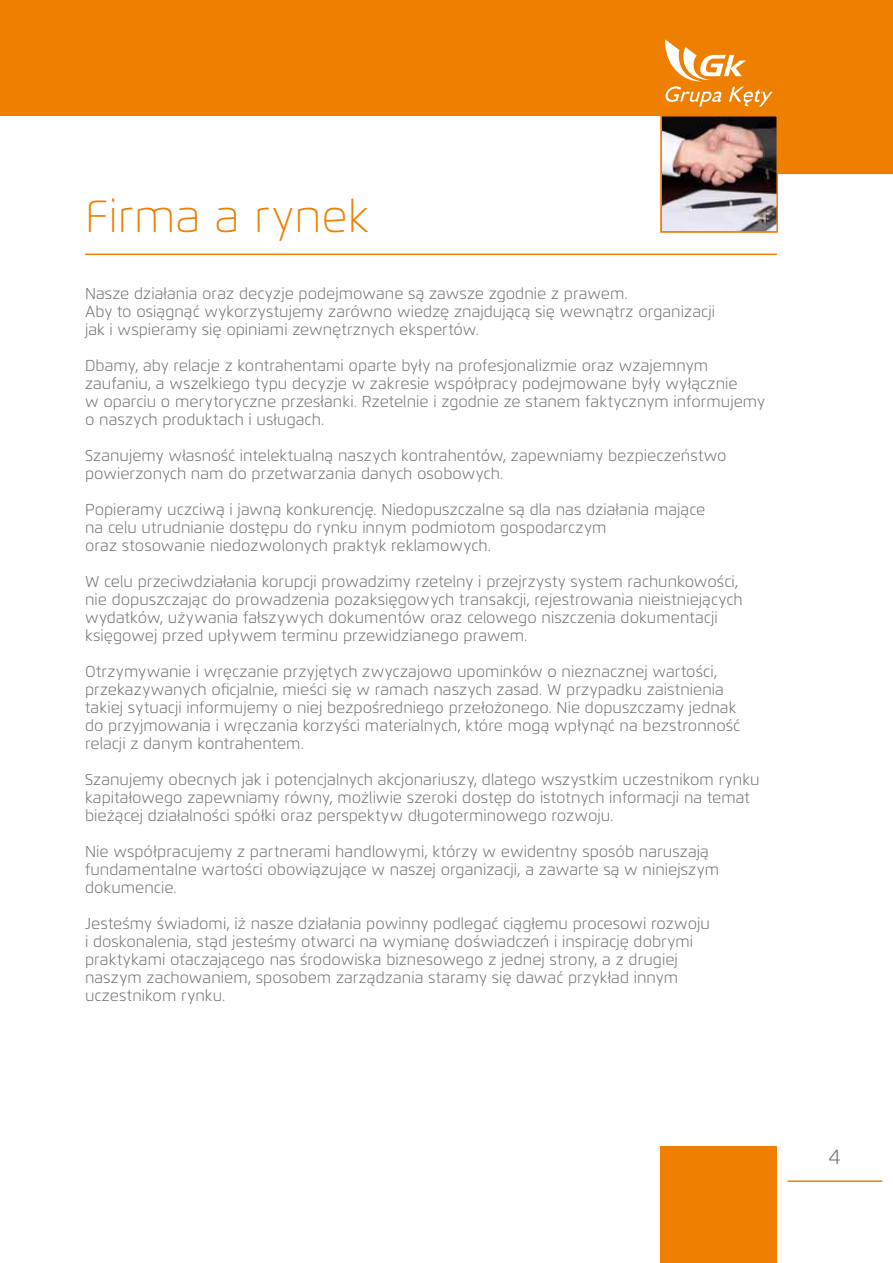
<style>
.page{position:relative;width:893px;height:1263px;background:#fff}
.page>*{position:absolute;margin:0;border:0;box-sizing:border-box;transform-origin:0 0}
.t1{font:100 45px "Flexo";color:#ee7f00}
.t2{font:300 21px "Flexo";color:#707172}
.t3{font:300 15.75px/18px "Flexo";color:#707172}
</style>
<div class="page">
<hr style="left:788px;top:1180px;width:94px;height:2px;background:#ee7f00">
<svg style="left:0;top:0;width:893px;height:174px;fill:#ee7f00"></svg>
<div style="left:661px;top:1147px;width:116px;height:116px;background:#ee7f00"></div>
<svg style="left:665px;top:39px;width:108px;height:68px"></svg>
<hr style="left:85px;top:254px;width:692px;height:1px;background:#ee7f00">
<img style="left:663px;top:118px;width:112px;height:112px">
<div style="left:660px;top:115px;width:118px;height:118px;border:2px solid #ee7f00"></div>
<h1 class="t1" style="left:85px;top:189px;width:286px">Firma a rynek</h1>
<p class="t3" style="left:85px;top:284px;width:631px">Nasze działania oraz decyzje podejmowane są zawsze zgodnie z prawem.<br>Aby to osiągnąć wykorzystujemy zarówno wiedzę znajdującą się wewnątrz organizacji jak i wspieramy się opiniami zewnętrznych ekspertów.</p>
<p class="t3" style="left:85px;top:356px;width:682px">Dbamy, aby relacje z kontrahentami oparte były na profesjonalizmie oraz wzajemnym zaufaniu, a wszelkiego typu decyzje w zakresie współpracy podejmowane były wyłącznie<br>w oparciu o merytoryczne przesłanki. Rzetelnie i zgodnie ze stanem faktycznym informujemy o naszych produktach i usługach.</p>
<p class="t3" style="left:85px;top:446px;width:643px">Szanujemy własność intelektualną naszych kontrahentów, zapewniamy bezpieczeństwo powierzonych nam do przetwarzania danych osobowych.</p>
<p class="t3" style="left:85px;top:500px;width:622px">Popieramy uczciwą i jawną konkurencję. Niedopuszczalne są dla nas działania mające na celu utrudnianie dostępu do rynku innym podmiotom gospodarczym<br>oraz stosowanie niedozwolonych praktyk reklamowych.</p>
<p class="t3" style="left:85px;top:572px;width:659px">W celu przeciwdziałania korupcji prowadzimy rzetelny i przejrzysty system rachunkowości, nie dopuszczając do prowadzenia pozaksięgowych transakcji, rejestrowania nieistniejących wydatków, używania fałszywych dokumentów oraz celowego niszczenia dokumentacji księgowej przed upływem terminu przewidzianego prawem.</p>
<p class="t3" style="left:85px;top:663px;width:657px">Otrzymywanie i wręczanie przyjętych zwyczajowo upominków o nieznacznej wartości, przekazywanych oficjalnie, mieści się w ramach naszych zasad. W przypadku zaistnienia takiej sytuacji informujemy o niej bezpośredniego przełożonego. Nie dopuszczamy jednak do przyjmowania i wręczania korzyści materialnych, które mogą wpłynąć na bezstronność relacji z danym kontrahentem.</p>
<p class="t3" style="left:85px;top:771px;width:676px">Szanujemy obecnych jak i potencjalnych akcjonariuszy, dlatego wszystkim uczestnikom rynku kapitałowego zapewniamy równy, możliwie szeroki dostęp do istotnych informacji na temat bieżącej działalności spółki oraz perspektyw długoterminowego rozwoju.</p>
<p class="t3" style="left:85px;top:843px;width:636px">Nie współpracujemy z partnerami handlowymi, którzy w ewidentny sposób naruszają fundamentalne wartości obowiązujące w naszej organizacji, a zawarte są w niniejszym dokumencie.</p>
<p class="t3" style="left:85px;top:915px;width:626px">Jesteśmy świadomi, iż nasze działania powinny podlegać ciągłemu procesowi rozwoju i doskonalenia, stąd jesteśmy otwarci na wymianę doświadczeń i inspirację dobrymi praktykami otaczającego nas środowiska biznesowego z jednej strony, a z drugiej naszym zachowaniem, sposobem zarządzania staramy się dawać przykład innym uczestnikom rynku.</p>
<h2 class="t2" style="left:828px;top:1143px;width:14px">4</h2>
</div>
